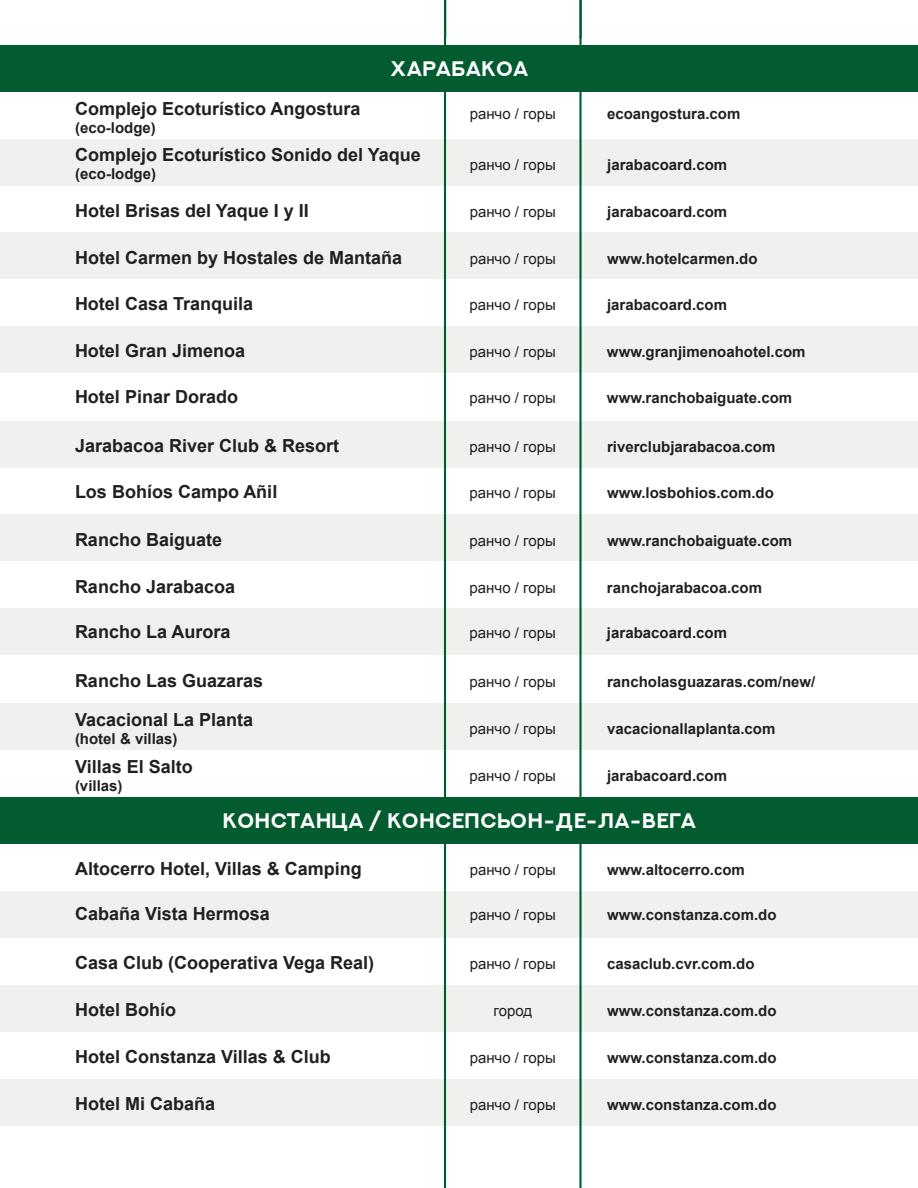
<style>
.page{position:relative;width:918px;height:1188px;background:#fff}
.page>*{position:absolute;margin:0;border:0;box-sizing:border-box;transform-origin:0 0}
.t1{font:700 21px "NEXTART";color:#fff}
.t2{font:700 18px "Arial";color:#231f20}
.t3{font:700 15px "Arial";color:#231f20}
.t4{font:15px "Arial";color:#231f20}
</style>
<div class="page">
<div style="left:0;top:139px;width:918px;height:47px;background:#f0f0ef"></div>
<div style="left:0;top:232px;width:918px;height:47px;background:#f0f0ef"></div>
<div style="left:0;top:45px;width:918px;height:47px;background:#035c2f"></div>
<div style="left:0;top:421px;width:918px;height:47px;background:#f0f0ef"></div>
<div style="left:0;top:515px;width:918px;height:46px;background:#f0f0ef"></div>
<div style="left:0;top:326px;width:918px;height:47px;background:#f0f0ef"></div>
<div style="left:0;top:703px;width:918px;height:47px;background:#f0f0ef"></div>
<div style="left:0;top:608px;width:918px;height:47px;background:#f0f0ef"></div>
<div style="left:0;top:985px;width:918px;height:47px;background:#f0f0ef"></div>
<div style="left:0;top:891px;width:918px;height:46px;background:#f0f0ef"></div>
<div style="left:0;top:797px;width:918px;height:47px;background:#035c2f"></div>
<div style="left:0;top:1079px;width:918px;height:47px;background:#f0f0ef"></div>
<hr style="left:579px;top:0;width:3px;height:1188px;background:#035c2f">
<hr style="left:444px;top:0;width:2px;height:1188px;background:#035c2f">
<p class="t2" style="left:75px;top:96px;width:287px">Complejo Ecoturístico Angostura</p>
<p class="t3" style="left:75px;top:117px;width:82px">(eco-lodge)</p>
<h1 class="t1" style="left:390px;top:57px;width:140px">ХАРАБАКОА</h1>
<p class="t4" style="left:470px;top:104px;width:88px">ранчо / горы</p>
<p class="t3" style="left:607px;top:103px;width:135px">ecoangostura.com</p>
<p class="t2" style="left:75px;top:142px;width:347px">Complejo Ecoturístico Sonido del Yaque</p>
<p class="t3" style="left:75px;top:163px;width:82px">(eco-lodge)</p>
<p class="t4" style="left:470px;top:154px;width:88px">ранчо / горы</p>
<p class="t3" style="left:607px;top:154px;width:122px">jarabacoard.com</p>
<p class="t2" style="left:75px;top:198px;width:235px">Hotel Brisas del Yaque I y II</p>
<p class="t4" style="left:470px;top:201px;width:88px">ранчо / горы</p>
<p class="t3" style="left:607px;top:201px;width:122px">jarabacoard.com</p>
<p class="t2" style="left:75px;top:245px;width:329px">Hotel Carmen by Hostales de Mantaña</p>
<p class="t4" style="left:470px;top:248px;width:88px">ранчо / горы</p>
<p class="t3" style="left:607px;top:248px;width:152px">www.hotelcarmen.do</p>
<p class="t2" style="left:75px;top:291px;width:180px">Hotel Casa Tranquila</p>
<p class="t4" style="left:470px;top:295px;width:88px">ранчо / горы</p>
<p class="t4" style="left:470px;top:342px;width:88px">ранчо / горы</p>
<p class="t4" style="left:470px;top:387px;width:88px">ранчо / горы</p>
<p class="t3" style="left:607px;top:295px;width:122px">jarabacoard.com</p>
<p class="t2" style="left:75px;top:338px;width:172px">Hotel Gran Jimenoa</p>
<p class="t3" style="left:607px;top:342px;width:200px">www.granjimenoahotel.com</p>
<p class="t2" style="left:75px;top:384px;width:165px">Hotel Pinar Dorado</p>
<p class="t3" style="left:607px;top:387px;width:187px">www.ranchobaiguate.com</p>
<p class="t2" style="left:75px;top:433px;width:266px">Jarabacoa River Club &amp; Resort</p>
<p class="t4" style="left:470px;top:436px;width:88px">ранчо / горы</p>
<p class="t3" style="left:607px;top:436px;width:170px">riverclubjarabacoa.com</p>
<p class="t2" style="left:75px;top:479px;width:204px">Los Bohíos Campo Añil</p>
<p class="t4" style="left:470px;top:483px;width:88px">ранчо / горы</p>
<p class="t3" style="left:607px;top:483px;width:168px">www.losbohios.com.do</p>
<p class="t2" style="left:75px;top:527px;width:149px">Rancho Baiguate</p>
<p class="t4" style="left:470px;top:530px;width:88px">ранчо / горы</p>
<p class="t3" style="left:607px;top:530px;width:187px">www.ranchobaiguate.com</p>
<p class="t2" style="left:75px;top:574px;width:162px">Rancho Jarabacoa</p>
<p class="t3" style="left:607px;top:577px;width:157px">ranchojarabacoa.com</p>
<p class="t2" style="left:75px;top:619px;width:157px">Rancho La Aurora</p>
<p class="t3" style="left:607px;top:622px;width:122px">jarabacoard.com</p>
<p class="t4" style="left:470px;top:577px;width:88px">ранчо / горы</p>
<p class="t4" style="left:470px;top:622px;width:88px">ранчо / горы</p>
<p class="t2" style="left:75px;top:668px;width:190px">Rancho Las Guazaras</p>
<p class="t4" style="left:470px;top:671px;width:88px">ранчо / горы</p>
<p class="t3" style="left:607px;top:671px;width:210px">rancholasguazaras.com/new/</p>
<p class="t2" style="left:75px;top:707px;width:180px">Vacacional La Planta</p>
<p class="t3" style="left:75px;top:728px;width:104px">(hotel &amp; villas)</p>
<p class="t2" style="left:75px;top:754px;width:119px">Villas El Salto</p>
<p class="t3" style="left:75px;top:775px;width:49px">(villas)</p>
<p class="t4" style="left:470px;top:718px;width:88px">ранчо / горы</p>
<p class="t3" style="left:607px;top:718px;width:170px">vacacionallaplanta.com</p>
<p class="t4" style="left:470px;top:765px;width:88px">ранчо / горы</p>
<p class="t3" style="left:607px;top:765px;width:122px">jarabacoard.com</p>
<h1 class="t1" style="left:222px;top:809px;width:475px">КОНСТАНЦА / КОНСЕПСЬОН-ДЕ-ЛА-ВЕГА</h1>
<p class="t2" style="left:75px;top:856px;width:288px">Altocerro Hotel, Villas &amp; Camping</p>
<p class="t3" style="left:607px;top:859px;width:139px">www.altocerro.com</p>
<p class="t2" style="left:75px;top:901px;width:196px">Cabaña Vista Hermosa</p>
<p class="t3" style="left:607px;top:905px;width:171px">www.constanza.com.do</p>
<p class="t4" style="left:470px;top:859px;width:88px">ранчо / горы</p>
<p class="t4" style="left:470px;top:905px;width:88px">ранчо / горы</p>
<p class="t2" style="left:75px;top:950px;width:301px">Casa Club (Cooperativa Vega Real)</p>
<p class="t4" style="left:470px;top:953px;width:88px">ранчо / горы</p>
<p class="t3" style="left:607px;top:953px;width:149px">casaclub.cvr.com.do</p>
<p class="t2" style="left:75px;top:997px;width:102px">Hotel Bohío</p>
<p class="t4" style="left:494px;top:1000px;width:40px">город</p>
<p class="t3" style="left:607px;top:1000px;width:171px">www.constanza.com.do</p>
<p class="t2" style="left:75px;top:1044px;width:257px">Hotel Constanza Villas &amp; Club</p>
<p class="t4" style="left:470px;top:1048px;width:88px">ранчо / горы</p>
<p class="t3" style="left:607px;top:1047px;width:171px">www.constanza.com.do</p>
<p class="t2" style="left:75px;top:1091px;width:142px">Hotel Mi Cabaña</p>
<p class="t4" style="left:470px;top:1094px;width:88px">ранчо / горы</p>
<p class="t3" style="left:607px;top:1094px;width:171px">www.constanza.com.do</p>
</div>
